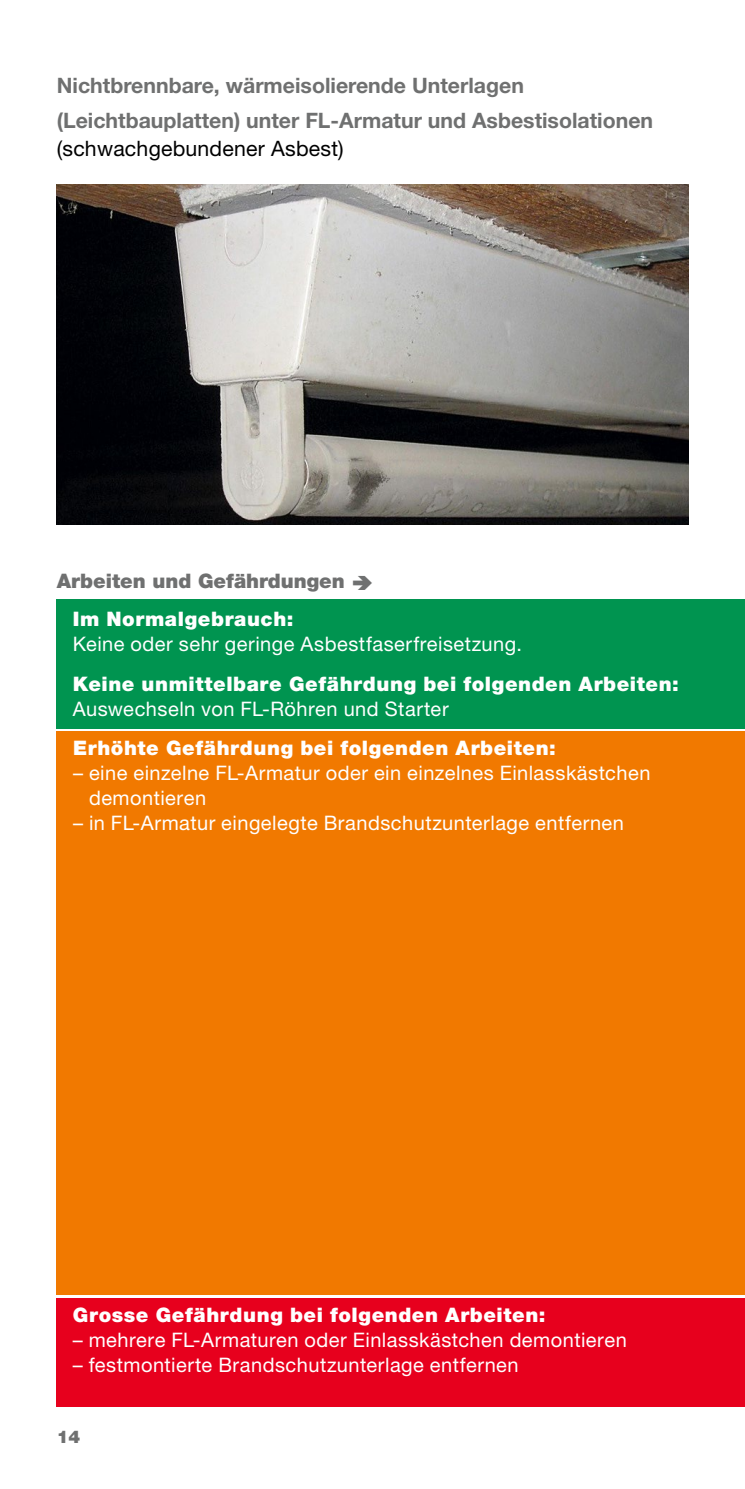
<style>
.page{position:relative;width:745px;height:1489px;background:#fff}
.page>*{position:absolute;margin:0;border:0;box-sizing:border-box;transform-origin:0 0}
.t1{font:700 21.25px/35px "Helvetica Neue LT Std";color:#6f7070}
.t2{font:21.25px "Helvetica Neue LT Std";letter-spacing:.01em;color:#000}
.t3{font:20px/25px "Helvetica Neue LT Std";letter-spacing:.025em;color:#fff}
.t4{font:900 20px "Helvetica Neue LT Std";letter-spacing:.03em;color:#fff}
.t5{font:900 20px "Helvetica Neue LT Std";color:#6f7070}
.t6{font:900 17.5px "Helvetica Neue LT Std";color:#6f7070}
</style>
<div class="page">
<img style="left:57px;top:184px;width:631px;height:340px">
<div style="left:57px;top:1297px;width:687px;height:109px;background:#e7001d"></div>
<div style="left:57px;top:731px;width:687px;height:563px;background:#f17900"></div>
<div style="left:57px;top:599px;width:687px;height:129px;background:#009450"></div>
<p class="t1" style="left:57px;top:67px;width:597px">Nichtbrennbare, wärmeisolierende Unterlagen (Leichtbauplatten) unter FL-Armatur und Asbestisolationen</p>
<p class="t2" style="left:57px;top:136px;width:288px">(schwachgebundener Asbest)</p>
<p class="t5" style="left:57px;top:569px;width:289px">Arbeiten und Gefährdungen</p>
<p class="t4" style="left:73px;top:607px;width:222px">Im Normalgebrauch:</p>
<p class="t3" style="left:73px;top:631px;width:450px">Keine oder sehr geringe Asbestfaserfreisetzung.</p>
<p class="t4" style="left:73px;top:672px;width:607px">Keine unmittelbare Gefährdung bei folgenden Arbeiten:</p>
<p class="t3" style="left:73px;top:696px;width:377px">Auswechseln von FL-Röhren und Starter</p>
<p class="t4" style="left:73px;top:736px;width:484px">Erhöhte Gefährdung bei folgenden Arbeiten:</p>
<p class="t3" style="left:89px;top:760px;width:562px;text-indent:-16px">– eine einzelne FL-Armatur oder ein einzelnes Einlasskästchen demontieren</p>
<p class="t3" style="left:73px;top:810px;width:552px">– in FL-Armatur eingelegte Brandschutzunterlage entfernen</p>
<p class="t4" style="left:73px;top:1302px;width:474px">Grosse Gefährdung bei folgenden Arbeiten:</p>
<p class="t3" style="left:73px;top:1326px;width:555px">– mehrere FL-Armaturen oder Einlasskästchen demontieren</p>
<p class="t3" style="left:73px;top:1351px;width:447px">– festmontierte Brandschutzunterlage entfernen</p>
<p class="t6" style="left:57px;top:1426px;width:25px">14</p>
</div>
